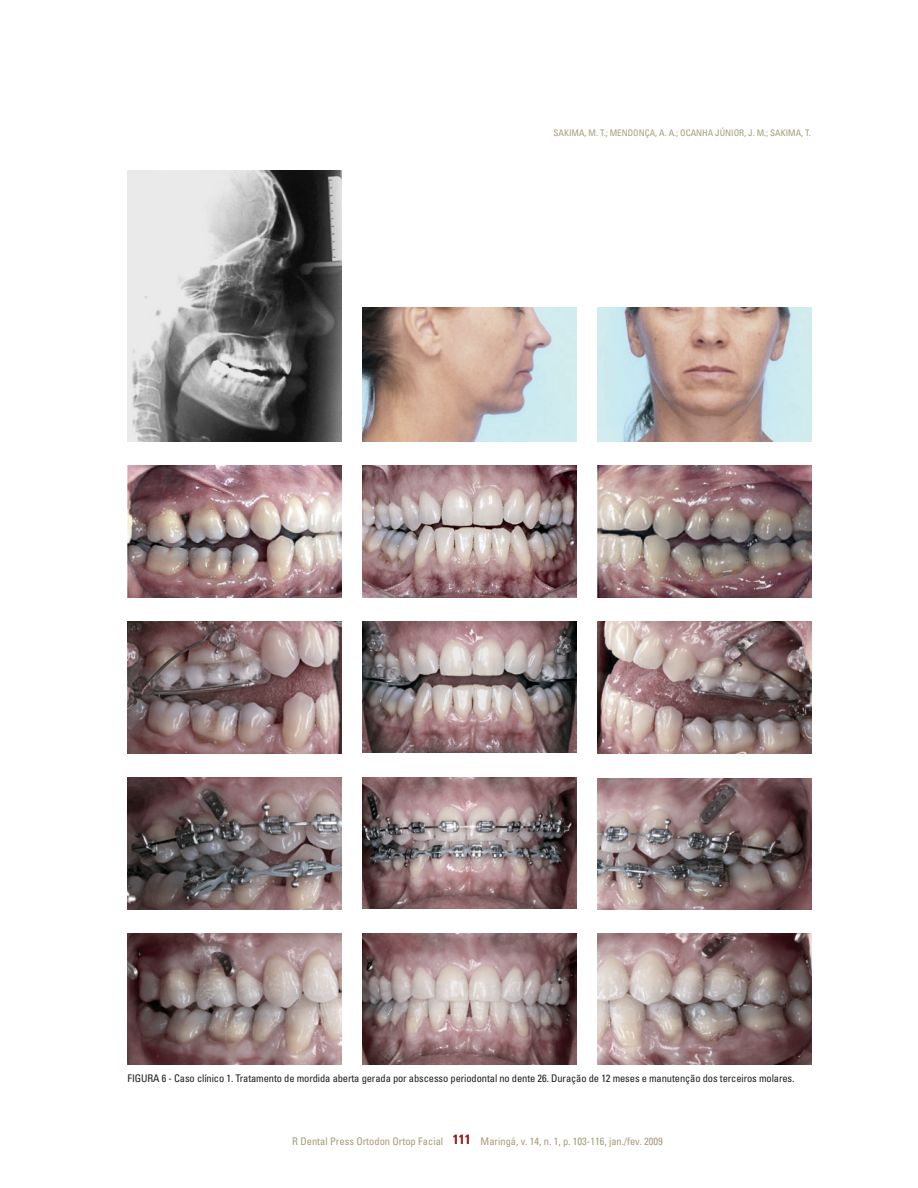
<style>
.page{position:relative;width:918px;height:1188px;background:#fff}
.page>*{position:absolute;margin:0;border:0;box-sizing:border-box;transform-origin:0 0}
.t1{font:condensed 10.5px "Univers";letter-spacing:-.01em;color:#231f20}
.t2{font:condensed 10.5px "Univers";color:#a89b7d}
.t3{font:condensed 9px "Univers";color:#a89b7d}
.s1{font-weight:700;font-size:13.5px;color:#931b1a}
</style>
<div class="page">
<img style="left:363px;top:307px;width:214px;height:135px">
<img style="left:598px;top:307px;width:214px;height:135px">
<img style="left:128px;top:170px;width:213px;height:272px">
<img style="left:128px;top:466px;width:213px;height:131px">
<img style="left:128px;top:621px;width:213px;height:132px">
<img style="left:598px;top:779px;width:214px;height:130px">
<img style="left:598px;top:933px;width:214px;height:132px">
<img style="left:598px;top:466px;width:214px;height:131px">
<img style="left:598px;top:621px;width:214px;height:132px">
<img style="left:128px;top:777px;width:213px;height:132px">
<img style="left:128px;top:933px;width:213px;height:132px">
<img style="left:363px;top:621px;width:214px;height:132px">
<img style="left:363px;top:777px;width:214px;height:131px">
<img style="left:363px;top:934px;width:214px;height:131px">
<img style="left:363px;top:466px;width:214px;height:131px">
<p class="t3" style="left:554px;top:128px;width:259px">Sakima, M. T.; Mendo nça, A. A.; o canha Júnior, J. M.; Sakima, T.</p>
<p class="t1" style="left:128px;top:1071px;width:668px">FIGURA 6 - Caso clínico 1. Tratamento de mordida aberta gerada por abscesso periodontal no dente 26. Duração de 12 meses e manutenção dos terceiros molares.</p>
<p class="t2" style="left:292px;top:1134px;width:372px">R Dental Press Ortodon Ortop Facial <span class="s1">111</span> Maringá, v. 14, n. 1, p. 103-116, jan./fev. 2009</p>
</div>
